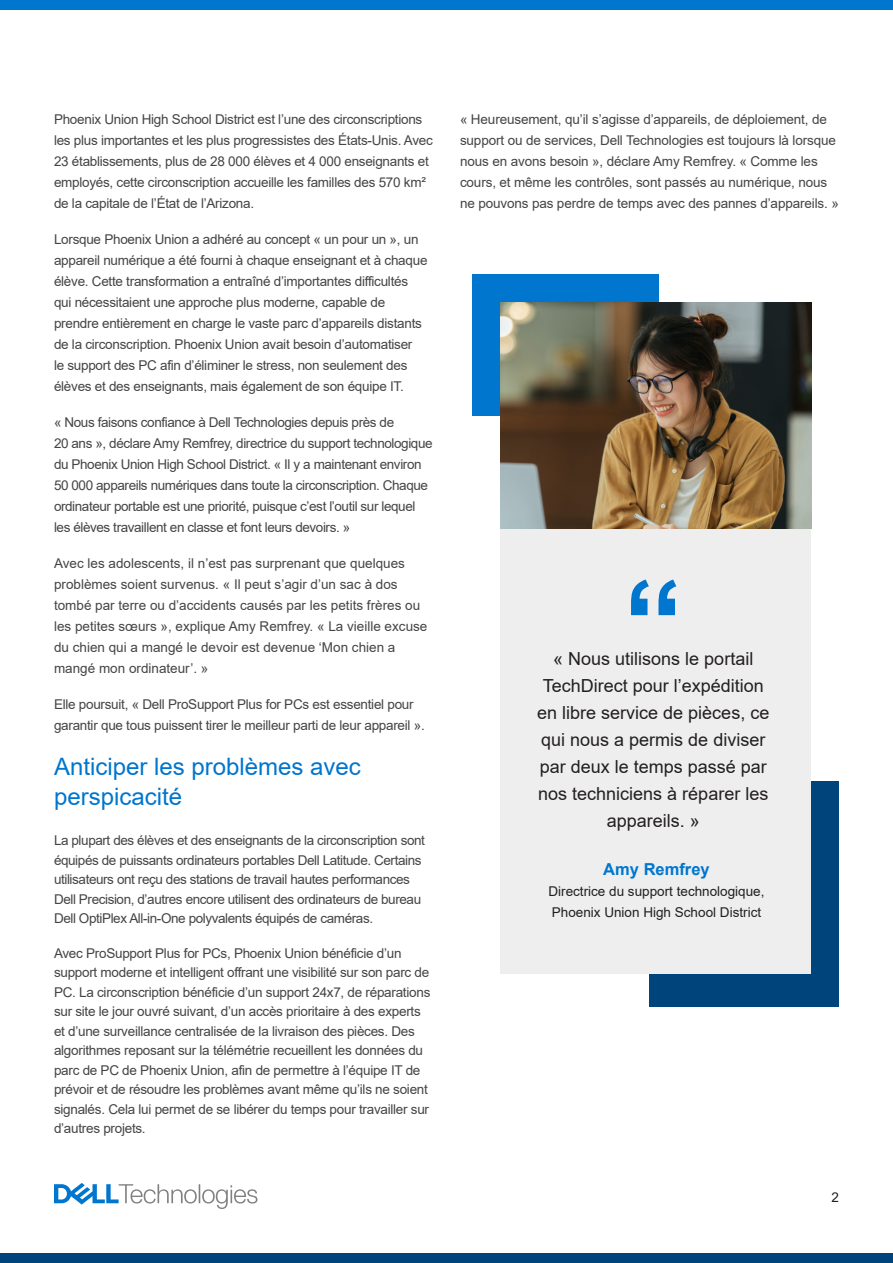
<style>
.page{position:relative;width:893px;height:1263px;background:#fff}
.page>*{position:absolute;margin:0;border:0;box-sizing:border-box;transform-origin:0 0}
.t1{font:700 120px "Arial";color:#0076ce}
.t2{font:24px/30px "Arial";color:#0076ce}
.t3{font:18px/27px "Arial";color:#231f20;text-align:center}
.t4{font:700 16.5px "Arial";color:#0076ce}
.t5{font:13.5px/21px "Arial";letter-spacing:-.02em;color:#444}
.t6{font:13.5px/21px "Arial";color:#444}
.t7{font:13.5px/21px "Arial";color:#231f20}
</style>
<div class="page">
<div style="left:650px;top:781px;width:189px;height:226px;background:#00447c"></div>
<div style="left:500px;top:513px;width:311px;height:460px;background:#eee"></div>
<div style="left:472px;top:274px;width:187px;height:141px;background:#0076ce"></div>
<img style="left:500px;top:303px;width:311px;height:225px">
<div style="left:0;top:1253px;width:893px;height:10px;background:#00447c"></div>
<div style="left:0;top:0;width:893px;height:10px;background:#0076ce"></div>
<svg style="left:54px;top:1183px;width:203px;height:26px"></svg>
<p class="t5" style="left:54px;top:108px;width:380px">Phoenix Union High School District est l’une des circonscriptions les plus importantes et les plus progressistes des États-Unis. Avec 23 établissements, plus de 28 000 élèves et 4 000 enseignants et employés, cette circonscription accueille les familles des 570 km² de la capitale de l’État de l’Arizona.</p>
<p class="t5" style="left:54px;top:228px;width:375px">Lorsque Phoenix Union a adhéré au concept « un pour un », un appareil numérique a été fourni à chaque enseignant et à chaque élève. Cette transformation a entraîné d’importantes difficultés qui nécessitaient une approche plus moderne, capable de prendre entièrement en charge le vaste parc d’appareils distants de la circonscription. Phoenix Union avait besoin d’automatiser<br>le support des PC afin d’éliminer le stress, non seulement des élèves et des enseignants, mais également de son équipe IT.</p>
<p class="t5" style="left:54px;top:411px;width:380px">« Nous faisons confiance à Dell Technologies depuis près de<br>20 ans », déclare Amy Remfrey, directrice du support technologique du Phoenix Union High School District. « Il y a maintenant environ 50 000 appareils numériques dans toute la circonscription. Chaque ordinateur portable est une priorité, puisque c’est l’outil sur lequel les élèves travaillent en classe et font leurs devoirs. »</p>
<p class="t6" style="left:54px;top:552px;width:375px">Avec les adolescents, il n’est pas surprenant que quelques problèmes soient survenus. « Il peut s’agir d’un sac à dos tombé par terre ou d’accidents causés par les petits frères ou les petites sœurs », explique Amy Remfrey. « La vieille excuse du chien qui a mangé le devoir est devenue ‘Mon chien a mangé mon ordinateur’. »</p>
<p class="t5" style="left:54px;top:693px;width:372px">Elle poursuit, « Dell ProSupport Plus for PCs est essentiel pour garantir que tous puissent tirer le meilleur parti de leur appareil ».</p>
<p class="t2" style="left:54px;top:751px;width:308px">Anticiper les problèmes avec perspicacité</p>
<p class="t5" style="left:54px;top:831px;width:372px;line-height:19.5px">La plupart des élèves et des enseignants de la circonscription sont équipés de puissants ordinateurs portables Dell Latitude. Certains utilisateurs ont reçu des stations de travail hautes performances Dell Precision, d’autres encore utilisent des ordinateurs de bureau Dell OptiPlex All-in-One polyvalents équipés de caméras.</p>
<p class="t5" style="left:54px;top:943px;width:378px;line-height:19.5px">Avec ProSupport Plus for PCs, Phoenix Union bénéficie d’un support moderne et intelligent offrant une visibilité sur son parc de PC. La circonscription bénéficie d’un support 24x7, de réparations sur site le jour ouvré suivant, d’un accès prioritaire à des experts et d’une surveillance centralisée de la livraison des pièces. Des algorithmes reposant sur la télémétrie recueillent les données du parc de PC de Phoenix Union, afin de permettre à l’équipe IT de prévoir et de résoudre les problèmes avant même qu’ils ne soient signalés. Cela lui permet de se libérer du temps pour travailler sur d’autres projets.</p>
<p class="t5" style="left:460px;top:108px;width:380px">« Heureusement, qu’il s’agisse d’appareils, de déploiement, de support ou de services, Dell Technologies est toujours là lorsque nous en avons besoin », déclare Amy Remfrey. « Comme les cours, et même les contrôles, sont passés au numérique, nous ne pouvons pas perdre de temps avec des pannes d’appareils. »</p>
<p class="t1" style="left:623px;top:539px;width:61px">“</p>
<p class="t3" style="left:537px;top:645px;width:234px">« Nous utilisons le portail<br>TechDirect pour l’expédition en libre service de pièces, ce qui nous a permis de diviser par deux le temps passé par nos techniciens à réparer les appareils. »</p>
<p class="t4" style="left:603px;top:858px;width:108px">Amy Remfrey</p>
<p class="t7" style="left:548px;top:881px;width:218px">Directrice du support technologique,<br>Phoenix Union High School District</p>
<p class="t7" style="left:831px;top:1187px;width:9px">2</p>
</div>
